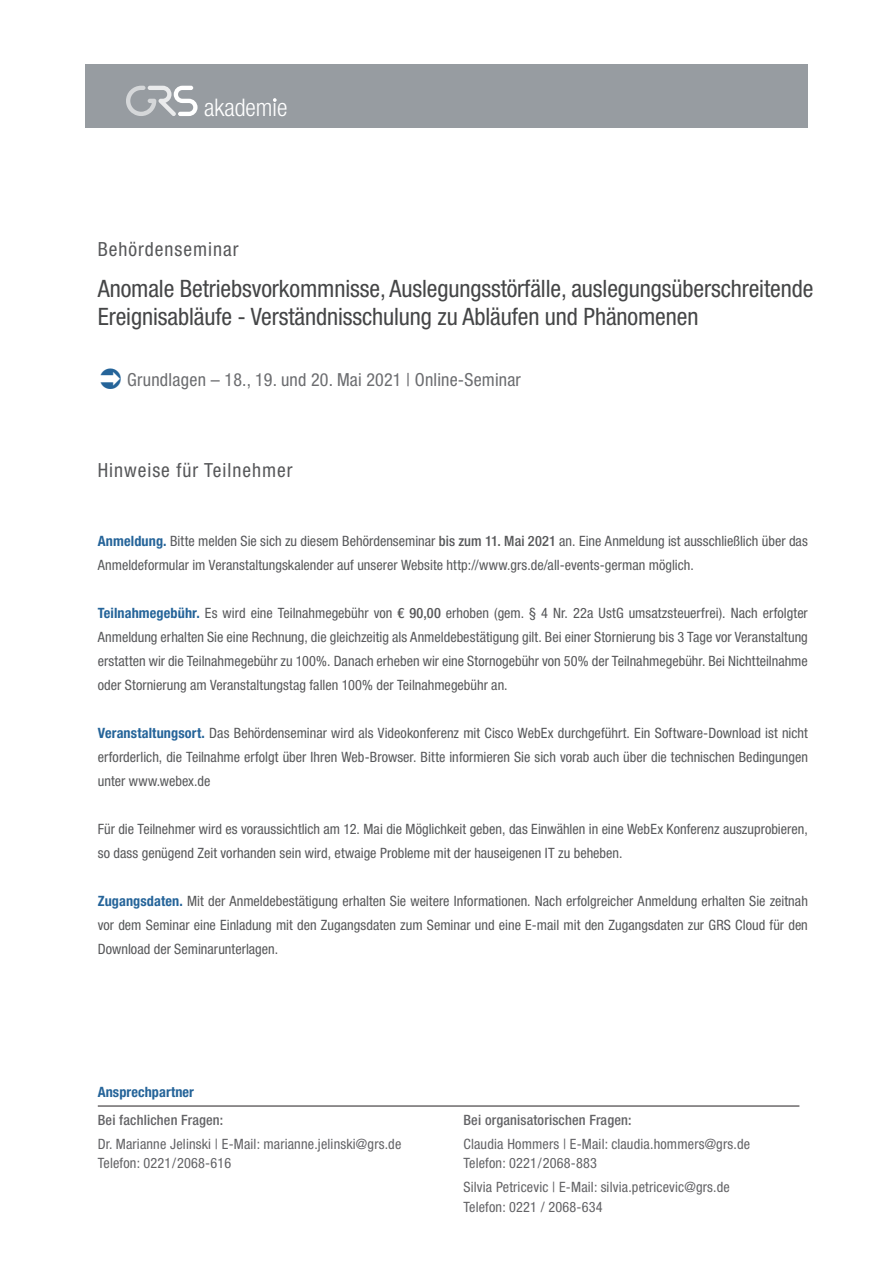
<style>
.page{position:relative;width:893px;height:1263px;background:#fff}
.page>*{position:absolute;margin:0;border:0;box-sizing:border-box;transform-origin:0 0}
.t1{font:300 condensed 24.3px "Helvetica Neue LTW1 G";color:#fff}
.t2{font:condensed 24px/27.8px "Helvetica Neue LTW1 G";letter-spacing:-.005em;color:#454647}
.t3{font:condensed 19.5px "Helvetica Neue LTW1 G";letter-spacing:.05em;color:#57585a}
.t4{font:condensed 18px "Helvetica Neue LTW1 G";letter-spacing:.01em;color:#6c6d70}
.t5{font:condensed 14.25px/24px "Helvetica Neue LTW1 G";color:#57585a;text-align:justify}
.t6{font:condensed 14.25px/19.5px "Helvetica Neue LTW1 G";letter-spacing:.01em;color:#636366}
.t7{font:500 condensed 14.25px "Helvetica Neue LTW1 G";letter-spacing:.01em;color:#636366}
.t8{font:700 condensed 14.25px "Helvetica Neue LTW1 G";letter-spacing:.005em;color:#256499}
.s1{font-weight:700;color:#256499}
.s2{font-weight:500}
</style>
<div class="page">
<div style="left:85px;top:64px;width:723px;height:64px;background:#979ca1"></div>
<svg style="left:126px;top:86px;width:72px;height:30px"></svg>
<svg style="left:273px;top:98px;width:4px;height:4px"></svg>
<hr style="left:98px;top:1106px;width:701px;height:1px;background:#231f20">
<h1 class="t1" style="left:204px;top:93px;width:85px">akademie</h1>
<h3 class="t3" style="left:98px;top:238px;width:142px">Behördenseminar</h3>
<h2 class="t2" style="left:98px;top:275px;width:717px">Anomale Betriebsvorkommnisse, Auslegungsstörfälle, auslegungsüberschreitende<br>Ereignisabläufe - Verständnisschulung zu Abläufen und Phänomenen</h2>
<p class="t4" style="left:127px;top:369px;width:395px">Grundlagen – 18., 19. und 20. Mai 2021 | Online-Seminar</p>
<h3 class="t3" style="left:98px;top:459px;width:196px">Hinweise für Teilnehmer</h3>
<p class="t5" style="left:98px;top:529px;width:712px"><span class="s1">Anmeldung.</span> Bitte melden Sie sich zu diesem Behördenseminar <span class="s2">bis zum 11. Mai 2021</span> an. Eine Anmeldung ist ausschließlich über das<br>Anmeldeformular im Veranstaltungskalender auf unserer Website http://www.grs.de/all-events-german möglich.</p>
<p class="t5" style="left:98px;top:601px;width:712px"><span class="s1">Teilnahmegebühr.</span> Es wird eine Teilnahmegebühr von <span class="s2">€ 90,00</span> erhoben (gem. § 4 Nr. 22a UstG umsatzsteuerfrei). Nach erfolgter Anmeldung erhalten Sie eine Rechnung, die gleichzeitig als Anmeldebestätigung gilt. Bei einer Stornierung bis 3 Tage vor Veranstaltung erstatten wir die Teilnahmegebühr zu 100%. Danach erheben wir eine Stornogebühr von 50% der Teilnahmegebühr. Bei Nichtteilnahme oder Stornierung am Veranstaltungstag fallen 100% der Teilnahmegebühr an.</p>
<p class="t5" style="left:98px;top:721px;width:712px"><span class="s1">Veranstaltungsort.</span> Das Behördenseminar wird als Videokonferenz mit Cisco WebEx durchgeführt. Ein Software-Download ist nicht erforderlich, die Teilnahme erfolgt über Ihren Web-Browser. Bitte informieren Sie sich vorab auch über die technischen Bedingungen unter www.webex.de</p>
<p class="t5" style="left:98px;top:817px;width:711px">Für die Teilnehmer wird es voraussichtlich am 12. Mai die Möglichkeit geben, das Einwählen in eine WebEx Konferenz auszuprobieren, so dass genügend Zeit vorhanden sein wird, etwaige Probleme mit der hauseigenen IT zu beheben.</p>
<p class="t5" style="left:98px;top:889px;width:712px"><span class="s1">Zugangsdaten.</span> Mit der Anmeldebestätigung erhalten Sie weitere Informationen. Nach erfolgreicher Anmeldung erhalten Sie zeitnah vor dem Seminar eine Einladung mit den Zugangsdaten zum Seminar und eine E-mail mit den Zugangsdaten zur GRS Cloud für den Download der Seminarunterlagen.</p>
<p class="t8" style="left:98px;top:1083px;width:98px">Ansprechpartner</p>
<p class="t7" style="left:98px;top:1111px;width:127px">Bei fachlichen Fragen:</p>
<p class="t6" style="left:98px;top:1134px;width:305px">Dr. Marianne Jelinski | E-Mail: marianne.jelinski@grs.de<br>Telefon: 0221/2068-616</p>
<p class="t7" style="left:463px;top:1111px;width:170px">Bei organisatorischen Fragen:</p>
<p class="t6" style="left:463px;top:1134px;width:288px">Claudia Hommers | E-Mail: claudia.hommers@grs.de<br>Telefon: 0221/2068-883</p>
<p class="t6" style="left:463px;top:1177px;width:268px">Silvia Petricevic | E-Mail: silvia.petricevic@grs.de<br>Telefon: 0221 / 2068-634</p>
</div>
